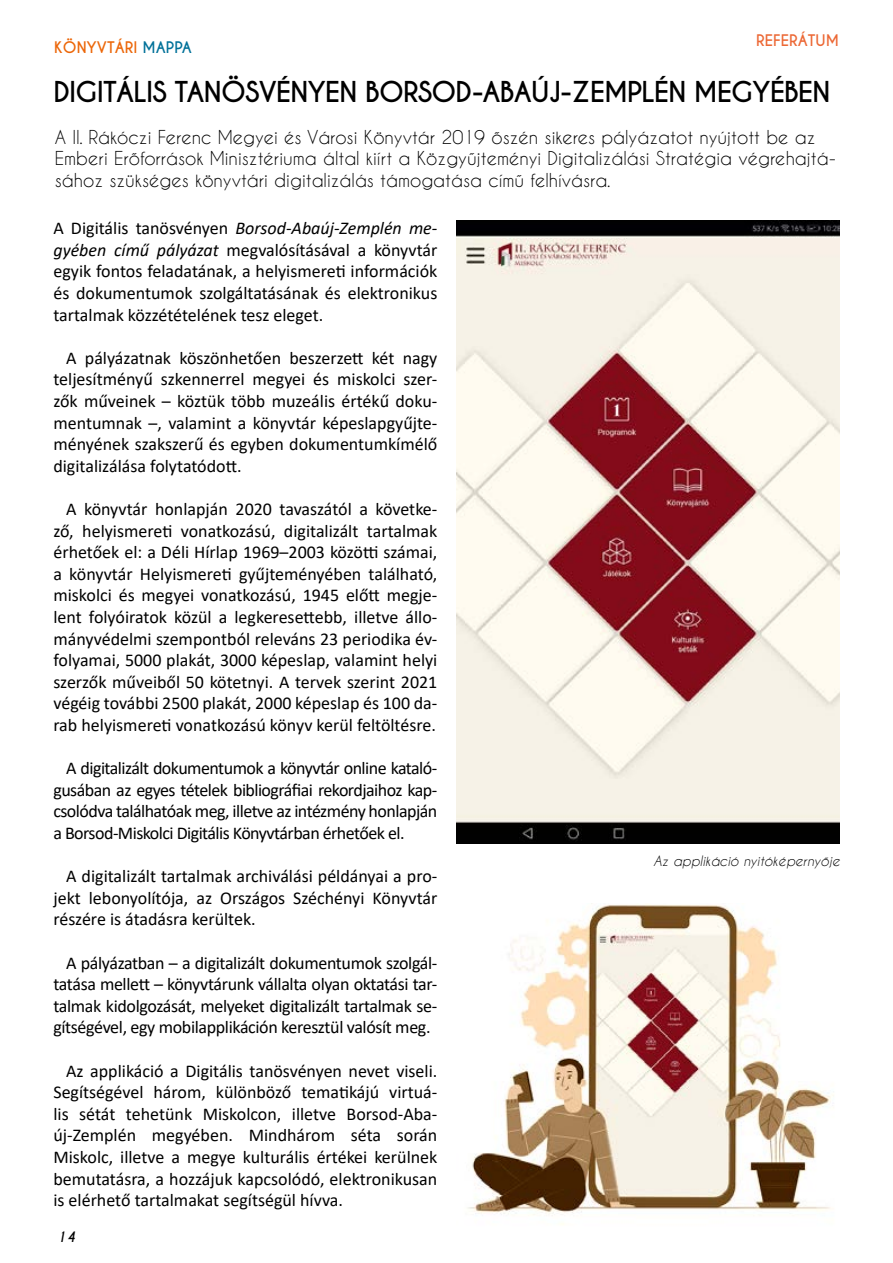
<style>
.page{position:relative;width:893px;height:1263px;background:#fff}
.page>*{position:absolute;margin:0;border:0;box-sizing:border-box;transform-origin:0 0}
.t1{font:700 27px "Caviar Dreams";letter-spacing:-.03em;color:#000}
.t2{font:18px/21.6px "Calibri";letter-spacing:-.005em;color:#000;text-align:justify}
.t3{font:18px/21.6px "Caviar Dreams";color:#000}
.t4{font:700 15px "Caviar Dreams";color:#ec6608}
.t5{font:700 15px "Caviar Dreams";color:#ec6835}
.t6{font:italic 13.5px "Caviar Dreams";color:#000}
.t7{font:italic 700 13.5px "Caviar Dreams";color:#000}
.s1{color:#007199}
.s2{font-style:italic}
</style>
<div class="page">
<img style="left:468px;top:904px;width:366px;height:321px">
<img style="left:457px;top:221px;width:383px;height:623px">
<p class="t4" style="left:54px;top:38px;width:139px">KÖNYVTÁRI <span class="s1">MAPPA</span></p>
<p class="t5" style="left:756px;top:31px;width:71px">REFERÁTUM</p>
<h1 class="t1" style="left:53px;top:76px;width:778px">DIGITÁLIS TANÖSVÉNYEN BORSOD-ABAÚJ-ZEMPLÉN MEGYÉBEN</h1>
<p class="t3" style="left:55px;top:126px;width:783px">A II. Rákóczi Ferenc Megyei és Városi Könyvtár 2019 őszén sikeres pályázatot nyújtott be az<br>Emberi Erőforrások Minisztériuma által kiírt a Közgyűjteményi Digitalizálási Stratégia végrehajtá&shy;sához szükséges könyvtári digitalizálás támogatása című felhívásra.</p>
<p class="t2" style="left:53px;top:217px;width:385px">A Digitális tanösvényen <span class="s2">Borsod-Abaúj-Zemplén me&shy;gyében című pályázat</span> megvalósításával a könyvtár egyik fontos feladatának, a helyismereti információk és dokumentumok szolgáltatásának és elektronikus tartalmak közzétételének tesz eleget.</p>
<p class="t2" style="left:53px;top:346px;width:385px;text-indent:13px">A pályázatnak köszönhetően beszerzett két nagy teljesítményű szkennerrel megyei és miskolci szer&shy;zők műveinek – köztük több muzeális értékű doku&shy;mentumnak –, valamint a könyvtár képeslapgyűjte&shy;ményének szakszerű és egyben dokumentumkímélő digitalizálása folytatódott.</p>
<p class="t2" style="left:53px;top:498px;width:385px;text-indent:13px">A könyvtár honlapján 2020 tavaszától a követke&shy;ző, helyismereti vonatkozású, digitalizált tartalmak érhetőek el: a Déli Hírlap 1969–2003 közötti számai, a könyvtár Helyismereti gyűjteményében található, miskolci és megyei vonatkozású, 1945 előtt megje&shy;lent folyóiratok közül a legkeresettebb, illetve állo&shy;mányvédelmi szempontból releváns 23 periodika év&shy;folyamai, 5000 plakát, 3000 képeslap, valamint helyi szerzők műveiből 50 kötetnyi. A tervek szerint 2021 végéig további 2500 plakát, 2000 képeslap és 100 da&shy;rab helyismereti vonatkozású könyv kerül feltöltésre.</p>
<p class="t2" style="left:53px;top:757px;width:385px;text-indent:13px">A digitalizált dokumentumok a könyvtár online kataló&shy;gusában az egyes tételek bibliográfiai rekordjaihoz kap&shy;csolódva találhatóak meg, illetve az intézmény honlapján a Borsod-Miskolci Digitális Könyvtárban érhetőek el.</p>
<p class="t2" style="left:53px;top:865px;width:385px;text-indent:13px">A digitalizált tartalmak archiválási példányai a pro&shy;jekt lebonyolítója, az Országos Széchényi Könyvtár részére is átadásra kerültek.</p>
<p class="t2" style="left:53px;top:951px;width:385px;text-indent:13px">A pályázatban – a digitalizált dokumentumok szolgál&shy;tatása mellett – könyvtárunk vállalta olyan oktatási tar&shy;talmak kidolgozását, melyeket digitalizált tartalmak se&shy;gítségével, egy mobilapplikáción keresztül valósít meg.</p>
<p class="t2" style="left:53px;top:1059px;width:385px;text-indent:13px">Az applikáció a Digitális tanösvényen nevet viseli.<br>Segítségével három, különböző tematikájú virtuá&shy;lis sétát tehetünk Miskolcon, illetve Borsod-Aba&shy;új-Zemplén megyében. Mindhárom séta során Miskolc, illetve a megye kulturális értékei kerülnek bemutatásra, a hozzájuk kapcsolódó, elektronikusan is elérhető tartalmakat segítségül hívva.</p>
<p class="t7" style="left:57px;top:1228px;width:20px">14</p>
<p class="t6" style="left:653px;top:853px;width:187px">Az applikáció nyitóképernyője</p>
</div>
